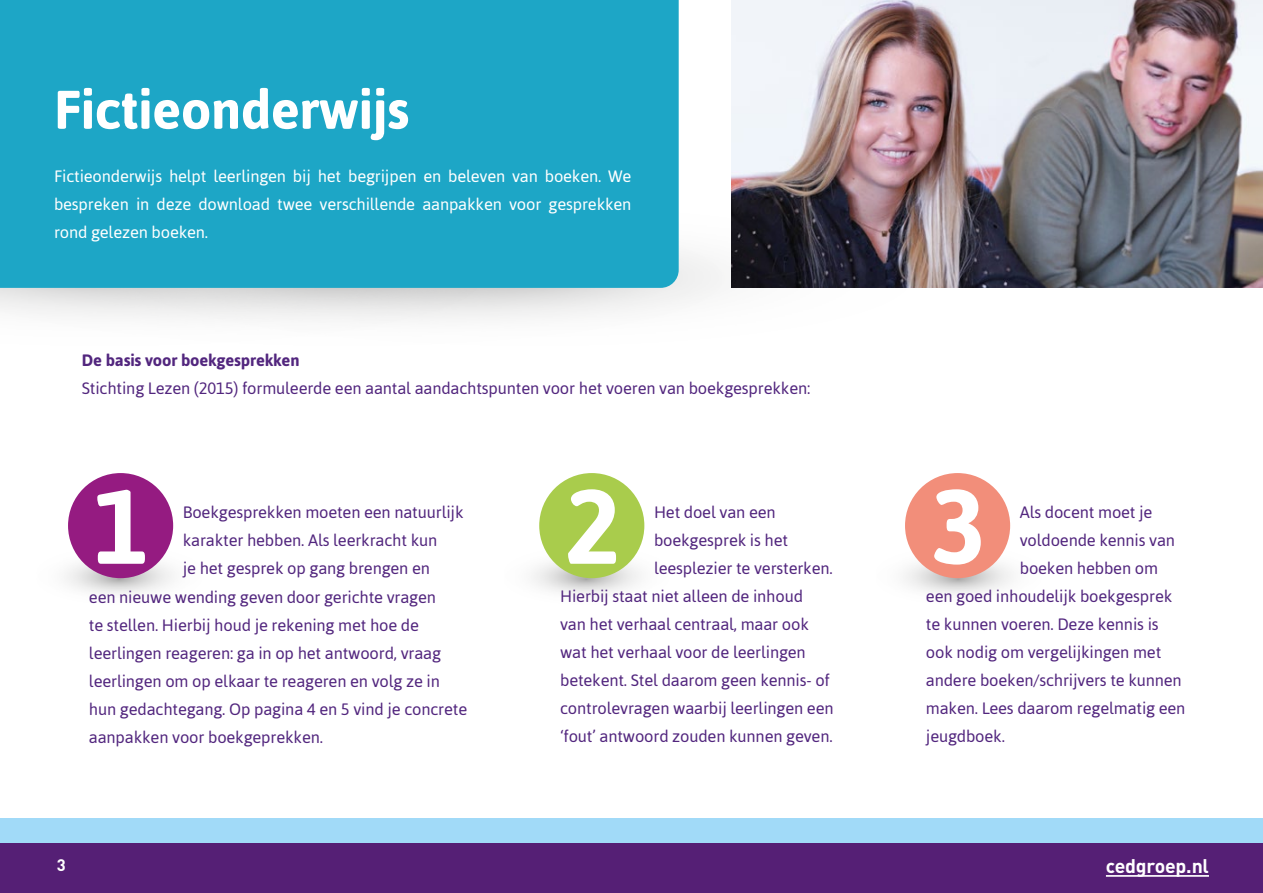
<style>
.page{position:relative;width:1263px;height:893px;background:#fff}
.page>*{position:absolute;margin:0;border:0;box-sizing:border-box;transform-origin:0 0}
.t1{font:700 105.15px "Asap";color:#fff}
.t2{font:700 54.15px "Asap";letter-spacing:-.01em;color:#fff}
.t3{font:700 19.5px "DIN";letter-spacing:-.01em;color:#fff}
.t4{font:16.5px "Asap";letter-spacing:-.01em;color:#52267e}
.t5{font:16.5px/28px "Asap";letter-spacing:-.01em;color:#fff;text-align:justify}
.t6{font:700 16.5px "Asap";letter-spacing:-.01em;color:#52267e}
.t7{font:700 16.5px "DIN";color:#fff}
</style>
<div class="page">
<img style="left:533px;top:553px;width:106px;height:41px">
<img style="left:905px;top:553px;width:106px;height:41px">
<img style="left:66px;top:553px;width:106px;height:41px">
<div style="left:0;top:0;width:679px;height:288px;background:#1da6c6"></div>
<div style="left:0;top:818px;width:1263px;height:68px;background:#a1daf8"></div>
<div style="left:0;top:844px;width:1263px;height:49px;background:#551f75"></div>
<div style="left:68px;top:473px;width:105px;height:105px;background:#951b81;border-radius:50%"></div>
<div style="left:539px;top:473px;width:105px;height:105px;background:#a9cc4c;border-radius:50%"></div>
<div style="left:905px;top:473px;width:105px;height:105px;background:#f28e7a;border-radius:50%"></div>
<img style="left:731px;top:0;width:532px;height:287px">
<hr style="left:1106px;top:875px;width:103px;height:2px;background:#fff">
<h2 class="t2" style="left:54px;top:78px;width:357px">Fictieonderwijs</h2>
<p class="t5" style="left:54px;top:162px;width:579px">Fictieonderwijs helpt leerlingen bij het begrijpen en beleven van boeken. We bespreken in deze download twee verschillende aanpakken voor gesprekken rond gelezen boeken.</p>
<p class="t6" style="left:82px;top:351px;width:219px">De basis voor boekgesprekken</p>
<p class="t4" style="left:82px;top:379px;width:730px">Stichting Lezen (2015) formuleerde een aantal aandachtspunten voor het voeren van boekgesprekken:</p>
<h1 class="t1" style="left:93px;top:466px;width:58px">1</h1>
<p class="t4" style="left:183px;top:503px;width:282px">Boekgesprekken moeten een natuurlijk</p>
<p class="t4" style="left:183px;top:531px;width:256px">karakter hebben. Als leerkracht kun</p>
<p class="t4" style="left:183px;top:559px;width:249px">je het gesprek op gang brengen en</p>
<p class="t4" style="left:89px;top:587px;width:349px">een nieuwe wending geven door gerichte vragen</p>
<p class="t4" style="left:89px;top:615px;width:332px">te stellen. Hierbij houd je rekening met hoe de</p>
<p class="t4" style="left:89px;top:643px;width:354px">leerlingen reageren: ga in op het antwoord, vraag</p>
<p class="t4" style="left:89px;top:671px;width:353px">leerlingen om op elkaar te reageren en volg ze in</p>
<p class="t4" style="left:89px;top:699px;width:380px">hun gedachtegang. Op pagina 4 en 5 vind je concrete</p>
<p class="t4" style="left:89px;top:727px;width:236px">aanpakken voor boekgeprekken.</p>
<p class="t7" style="left:57px;top:854px;width:10px">3</p>
<h1 class="t1" style="left:565px;top:466px;width:58px">2</h1>
<p class="t4" style="left:654px;top:502px;width:123px">Het doel van een</p>
<p class="t4" style="left:654px;top:531px;width:136px">boekgesprek is het</p>
<p class="t4" style="left:654px;top:559px;width:180px">leesplezier te versterken.</p>
<p class="t4" style="left:560px;top:587px;width:244px">Hierbij staat niet alleen de inhoud</p>
<p class="t4" style="left:560px;top:615px;width:250px">van het verhaal centraal, maar ook</p>
<p class="t4" style="left:560px;top:643px;width:247px">wat het verhaal voor de leerlingen</p>
<p class="t4" style="left:560px;top:671px;width:271px">betekent. Stel daarom geen kennis- of</p>
<p class="t4" style="left:560px;top:699px;width:275px">controlevragen waarbij leerlingen een</p>
<p class="t4" style="left:560px;top:727px;width:274px">‘fout’ antwoord zouden kunnen geven.</p>
<h1 class="t1" style="left:930px;top:466px;width:58px">3</h1>
<p class="t4" style="left:1020px;top:502px;width:134px">Als docent moet je</p>
<p class="t4" style="left:1020px;top:531px;width:157px">voldoende kennis van</p>
<p class="t4" style="left:1020px;top:559px;width:140px">boeken hebben om</p>
<p class="t4" style="left:926px;top:587px;width:248px">een goed inhoudelijk boekgesprek</p>
<p class="t4" style="left:926px;top:615px;width:234px">te kunnen voeren. Deze kennis is</p>
<p class="t4" style="left:926px;top:643px;width:237px">ook nodig om vergelijkingen met</p>
<p class="t4" style="left:926px;top:671px;width:257px">andere boeken/schrijvers te kunnen</p>
<p class="t4" style="left:926px;top:699px;width:261px">maken. Lees daarom regelmatig een</p>
<p class="t4" style="left:926px;top:727px;width:81px">jeugdboek.</p>
<p class="t3" style="left:1106px;top:853px;width:105px">cedgroep.nl</p>
</div>
